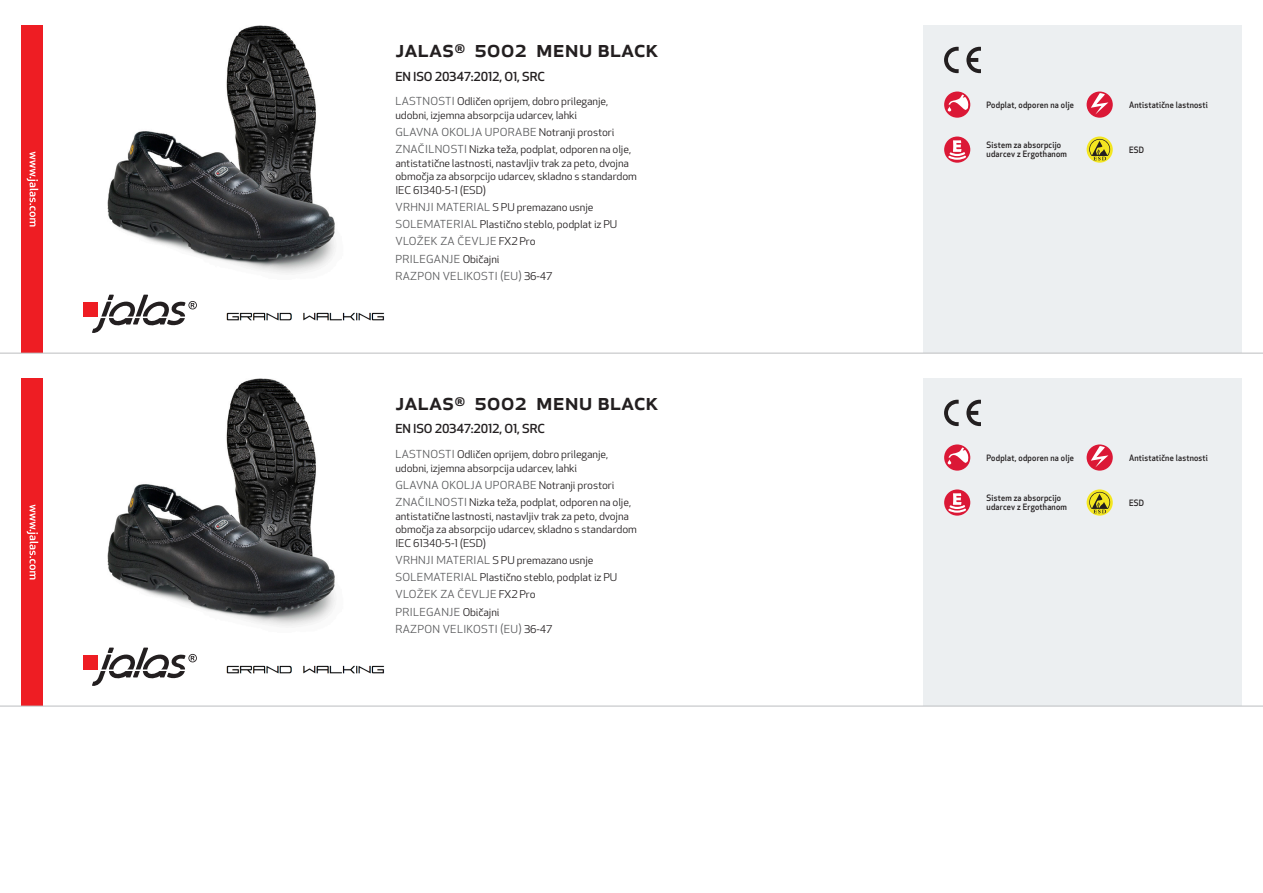
<style>
.page{position:relative;width:1263px;height:893px;background:#fff}
.page>*{position:absolute;margin:0;border:0;box-sizing:border-box;transform-origin:0 0}
.Produkt_namn{font:500 24px "Apex New";color:#231f20}
.Ingress{font:500 12.15px "Apex New";letter-spacing:-.015em;color:#231f20;scale:1.06 1}
.Funktion{font:10.8px "Apex New";letter-spacing:.025em;color:#57585a;scale:1.06 1}
.Funktion-2{font:10.5px/13.6px "Apex New";letter-spacing:-.01em;color:#231f20;scale:1.06 1}
.Funktion_body{font:500 8.55px/9px "Apex New";letter-spacing:.025em;color:#231f20;scale:.95 1}
.s1{font-size:10.8px;color:#57585a}
.s2{font-size:10.5px;color:#231f20}
</style>
<div class="page">
<img style="left:107px;top:26px;width:228px;height:247px">
<div style="left:83px;top:302px;width:15px;height:15px;background:#ee1d23"></div>
<svg style="left:92px;top:295px;width:105px;height:38px"></svg>
<img style="left:226px;top:312px;width:159px;height:9px">
<div style="left:21px;top:26px;width:22px;height:327px;background:#ee1d23"></div>
<svg style="left:27px;top:152px;width:11px;height:75px"></svg>
<div style="left:923px;top:26px;width:319px;height:327px;background:#eceff1"></div>
<svg style="left:966px;top:47px;width:15px;height:26px"></svg>
<svg style="left:944px;top:47px;width:15px;height:26px"></svg>
<svg style="left:944px;top:92px;width:26px;height:26px"></svg>
<svg style="left:948px;top:95px;width:20px;height:17px"></svg>
<div style="left:944px;top:137px;width:26px;height:26px;background:#db1836;border-radius:50%"></div>
<svg style="left:946px;top:140px;width:22px;height:21px"></svg>
<svg style="left:1086px;top:92px;width:27px;height:26px"></svg>
<svg style="left:1091px;top:93px;width:17px;height:22px"></svg>
<svg style="left:1086px;top:137px;width:27px;height:26px"></svg>
<svg style="left:1089px;top:139px;width:21px;height:21px"></svg>
<img style="left:107px;top:378px;width:228px;height:248px">
<div style="left:83px;top:654px;width:15px;height:15px;background:#ee1d23"></div>
<svg style="left:92px;top:648px;width:105px;height:38px"></svg>
<img style="left:226px;top:665px;width:159px;height:9px">
<div style="left:21px;top:378px;width:22px;height:328px;background:#ee1d23"></div>
<svg style="left:27px;top:505px;width:11px;height:74px"></svg>
<div style="left:923px;top:378px;width:319px;height:328px;background:#eceff1"></div>
<svg style="left:966px;top:400px;width:15px;height:26px"></svg>
<svg style="left:944px;top:400px;width:15px;height:26px"></svg>
<svg style="left:944px;top:444px;width:26px;height:27px"></svg>
<svg style="left:948px;top:447px;width:20px;height:17px"></svg>
<svg style="left:944px;top:489px;width:26px;height:27px"></svg>
<svg style="left:946px;top:493px;width:22px;height:21px"></svg>
<svg style="left:1086px;top:444px;width:27px;height:27px"></svg>
<svg style="left:1091px;top:446px;width:17px;height:21px"></svg>
<svg style="left:1086px;top:489px;width:27px;height:27px"></svg>
<svg style="left:1089px;top:492px;width:21px;height:21px"></svg>
<hr style="left:0;top:353px;width:1263px;height:1px;background:#bcbdc0">
<hr style="left:0;top:706px;width:1263px;height:1px;background:#bcbdc0">
<p class="Produkt_namn" style="left:395px;top:33px;width:265px">JALAS<sup>®</sup> 5002 MENU BLACK</p>
<p class="Ingress" style="left:395px;top:68px;width:143px">EN ISO 20347:2012, O1, SRC</p>
<p class="Funktion-2" style="left:395px;top:94px;width:202px"><span class="s1">LASTNOSTI</span> Odličen oprijem, dobro prileganje, udobni, izjemna absorpcija udarcev, lahki</p>
<p class="Funktion" style="left:395px;top:125px;width:208px">GLAVNA OKOLJA UPORABE <span class="s2">Notranji prostori</span></p>
<p class="Funktion-2" style="left:395px;top:142px;width:229px"><span class="s1">ZNAČILNOSTI</span> Nizka teža, podplat, odporen na olje, antistatične lastnosti, nastavljiv trak za peto, dvojna območja za absorpcijo udarcev, skladno s standardom IEC 61340-5-1 (ESD)</p>
<p class="Funktion-2" style="left:395px;top:200px;width:188px"><span class="s1">VRHNJI MATERIAL</span> S PU premazano usnje</p>
<p class="Funktion-2" style="left:395px;top:218px;width:211px"><span class="s1">SOLEMATERIAL</span> Plastično steblo, podplat iz PU</p>
<p class="Funktion" style="left:395px;top:235px;width:134px">VLOŽEK ZA ČEVLJE <span class="s2">FX2 Pro</span></p>
<p class="Funktion" style="left:395px;top:252px;width:100px">PRILEGANJE <span class="s2">Običajni</span></p>
<p class="Funktion" style="left:395px;top:269px;width:149px">RAZPON VELIKOSTI (EU) <span class="s2">36-47</span></p>
<p class="Produkt_namn" style="left:395px;top:385px;width:265px">JALAS<sup>®</sup> 5002 MENU BLACK</p>
<p class="Ingress" style="left:395px;top:421px;width:143px">EN ISO 20347:2012, O1, SRC</p>
<p class="Funktion-2" style="left:395px;top:447px;width:202px"><span class="s1">LASTNOSTI</span> Odličen oprijem, dobro prileganje, udobni, izjemna absorpcija udarcev, lahki</p>
<p class="Funktion" style="left:395px;top:478px;width:208px">GLAVNA OKOLJA UPORABE <span class="s2">Notranji prostori</span></p>
<p class="Funktion-2" style="left:395px;top:495px;width:229px"><span class="s1">ZNAČILNOSTI</span> Nizka teža, podplat, odporen na olje, antistatične lastnosti, nastavljiv trak za peto, dvojna območja za absorpcijo udarcev, skladno s standardom IEC 61340-5-1 (ESD)</p>
<p class="Funktion-2" style="left:395px;top:553px;width:188px"><span class="s1">VRHNJI MATERIAL</span> S PU premazano usnje</p>
<p class="Funktion-2" style="left:395px;top:571px;width:211px"><span class="s1">SOLEMATERIAL</span> Plastično steblo, podplat iz PU</p>
<p class="Funktion" style="left:395px;top:588px;width:134px">VLOŽEK ZA ČEVLJE <span class="s2">FX2 Pro</span></p>
<p class="Funktion" style="left:395px;top:605px;width:100px">PRILEGANJE <span class="s2">Običajni</span></p>
<p class="Funktion" style="left:395px;top:622px;width:149px">RAZPON VELIKOSTI (EU) <span class="s2">36-47</span></p>
<p class="Funktion_body" style="left:986px;top:100px;width:93px">Podplat, odporen na olje</p>
<p class="Funktion_body" style="left:986px;top:141px;width:86px">Sistem za absorpcijo udarcev z Ergothanom</p>
<p class="Funktion_body" style="left:1129px;top:100px;width:85px">Antistatične lastnosti</p>
<p class="Funktion_body" style="left:1129px;top:145px;width:17px">ESD</p>
<p class="Funktion_body" style="left:986px;top:453px;width:93px">Podplat, odporen na olje</p>
<p class="Funktion_body" style="left:986px;top:494px;width:86px">Sistem za absorpcijo udarcev z Ergothanom</p>
<p class="Funktion_body" style="left:1129px;top:453px;width:85px">Antistatične lastnosti</p>
<p class="Funktion_body" style="left:1129px;top:498px;width:17px">ESD</p>
</div>
